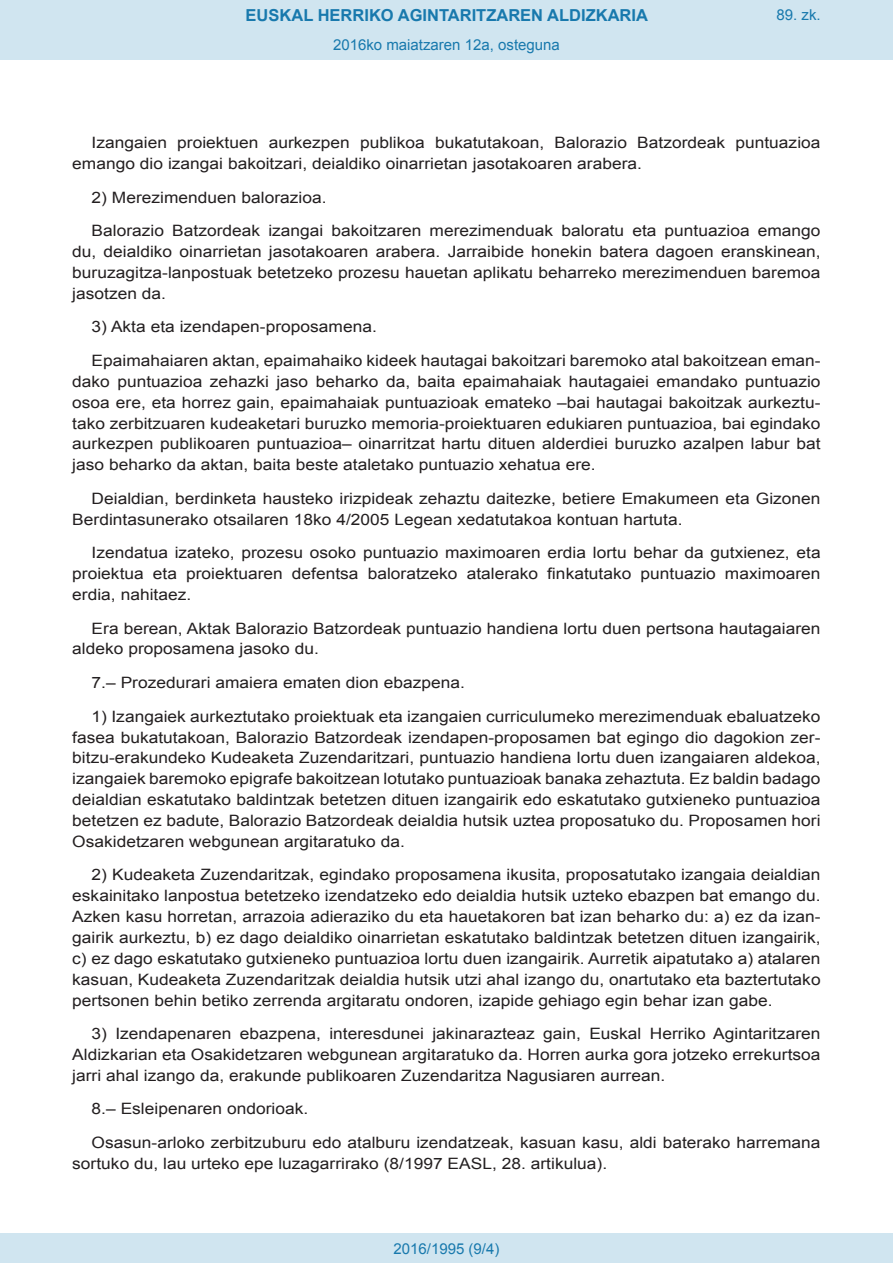
<style>
.page{position:relative;width:893px;height:1263px;background:#fff}
.page>*{position:absolute;margin:0;border:0;box-sizing:border-box;transform-origin:0 0}
.t1{font:700 16.5px "Arial";color:#1879ad}
.BOPVDetalle{font:15.6px/20.9px "Arial";color:#231f20;text-align:justify;scale:1.11 1}
.Paginacion_Centro{font:15px "Arial";color:#1879ad}
</style>
<div class="page">
<div style="left:0;top:0;width:893px;height:60px;background:#d0e5f0"></div>
<div style="left:0;top:1233px;width:893px;height:30px;background:#d0e5f0"></div>
<p class="t1" style="left:246px;top:4px;width:404px">EUSKAL HERRIKO AGINTARITZAREN ALDIZKARIA</p>
<p class="Paginacion_Centro" style="left:333px;top:35px;width:228px">2016ko maiatzaren 12a, osteguna</p>
<p class="Paginacion_Centro" style="left:776px;top:5px;width:46px">89. zk.</p>
<p class="BOPVDetalle" style="left:72px;top:132px;width:676px;text-indent:19px">Izangaien proiektuen aurkezpen publikoa bukatutakoan, Balorazio Batzordeak puntuazioa emango dio izangai bakoitzari, deialdiko oinarrietan jasotakoaren arabera.</p>
<p class="BOPVDetalle" style="left:92px;top:187px;width:213px">2) Merezimenduen balorazioa.</p>
<p class="BOPVDetalle" style="left:72px;top:220px;width:676px;text-indent:19px">Balorazio Batzordeak izangai bakoitzaren merezimenduak baloratu eta puntuazioa emango du, deialdiko oinarrietan jasotakoaren arabera. Jarraibide honekin batera dagoen eranskinean, buruzagitza-lanpostuak betetzeko prozesu hauetan aplikatu beharreko merezimenduen baremoa jasotzen da.</p>
<p class="BOPVDetalle" style="left:92px;top:317px;width:258px">3) Akta eta izendapen-proposamena.</p>
<p class="BOPVDetalle" style="left:72px;top:350px;width:676px;text-indent:19px">Epaimahaiaren aktan, epaimahaiko kideek hautagai bakoitzari baremoko atal bakoitzean eman&shy;dako puntuazioa zehazki jaso beharko da, baita epaimahaiak hautagaiei emandako puntuazio osoa ere, eta horrez gain, epaimahaiak puntuazioak emateko –bai hautagai bakoitzak aurkeztu&shy;tako zerbitzuaren kudeaketari buruzko memoria-proiektuaren edukiaren puntuazioa, bai egindako aurkezpen publikoaren puntuazioa– oinarritzat hartu dituen alderdiei buruzko azalpen labur bat jaso beharko da aktan, baita beste ataletako puntuazio xehatua ere.</p>
<p class="BOPVDetalle" style="left:72px;top:488px;width:676px;text-indent:19px">Deialdian, berdinketa hausteko irizpideak zehaztu daitezke, betiere Emakumeen eta Gizonen<br>Berdintasunerako otsailaren 18ko 4/2005 Legean xedatutakoa kontuan hartuta.</p>
<p class="BOPVDetalle" style="left:72px;top:542px;width:676px;text-indent:19px">Izendatua izateko, prozesu osoko puntuazio maximoaren erdia lortu behar da gutxienez, eta proiektua eta proiektuaren defentsa baloratzeko atalerako finkatutako puntuazio maximoaren erdia, nahitaez.</p>
<p class="BOPVDetalle" style="left:72px;top:618px;width:676px;text-indent:19px">Era berean, Aktak Balorazio Batzordeak puntuazio handiena lortu duen pertsona hautagaiaren aldeko proposamena jasoko du.</p>
<p class="BOPVDetalle" style="left:92px;top:672px;width:338px">7.– Prozedurari amaiera ematen dion ebazpena.</p>
<p class="BOPVDetalle" style="left:72px;top:706px;width:676px;text-indent:19px">1) Izangaiek aurkeztutako proiektuak eta izangaien curriculumeko merezimenduak ebaluatzeko fasea bukatutakoan, Balorazio Batzordeak izendapen-proposamen bat egingo dio dagokion zer&shy;bitzu-erakundeko Kudeaketa Zuzendaritzari, puntuazio handiena lortu duen izangaiaren aldekoa, izangaiek baremoko epigrafe bakoitzean lotutako puntuazioak banaka zehaztuta. Ez baldin badago deialdian eskatutako baldintzak betetzen dituen izangairik edo eskatutako gutxieneko puntuazioa betetzen ez badute, Balorazio Batzordeak deialdia hutsik uztea proposatuko du. Proposamen hori Osakidetzaren webgunean argitaratuko da.</p>
<p class="BOPVDetalle" style="left:72px;top:865px;width:676px;text-indent:19px">2) Kudeaketa Zuzendaritzak, egindako proposamena ikusita, proposatutako izangaia deialdian eskainitako lanpostua betetzeko izendatzeko edo deialdia hutsik uzteko ebazpen bat emango du.<br>Azken kasu horretan, arrazoia adieraziko du eta hauetakoren bat izan beharko du: a) ez da izan&shy;gairik aurkeztu, b) ez dago deialdiko oinarrietan eskatutako baldintzak betetzen dituen izangairik, c) ez dago eskatutako gutxieneko puntuazioa lortu duen izangairik. Aurretik aipatutako a) atalaren kasuan, Kudeaketa Zuzendaritzak deialdia hutsik utzi ahal izango du, onartutako eta baztertutako pertsonen behin betiko zerrenda argitaratu ondoren, izapide gehiago egin behar izan gabe.</p>
<p class="BOPVDetalle" style="left:72px;top:1023px;width:676px;text-indent:19px">3) Izendapenaren ebazpena, interesdunei jakinarazteaz gain, Euskal Herriko Agintaritzaren Aldizkarian eta Osakidetzaren webgunean argitaratuko da. Horren aurka gora jotzeko errekurtsoa jarri ahal izango da, erakunde publikoaren Zuzendaritza Nagusiaren aurrean.</p>
<p class="BOPVDetalle" style="left:92px;top:1099px;width:197px">8.– Esleipenaren ondorioak.</p>
<p class="BOPVDetalle" style="left:72px;top:1132px;width:676px;text-indent:19px">Osasun-arloko zerbitzuburu edo atalburu izendatzeak, kasuan kasu, aldi baterako harremana sortuko du, lau urteko epe luzagarrirako (8/1997 EASL, 28. artikulua).</p>
<p class="Paginacion_Centro" style="left:393px;top:1238px;width:107px">2016/1995 (9/4)</p>
</div>
